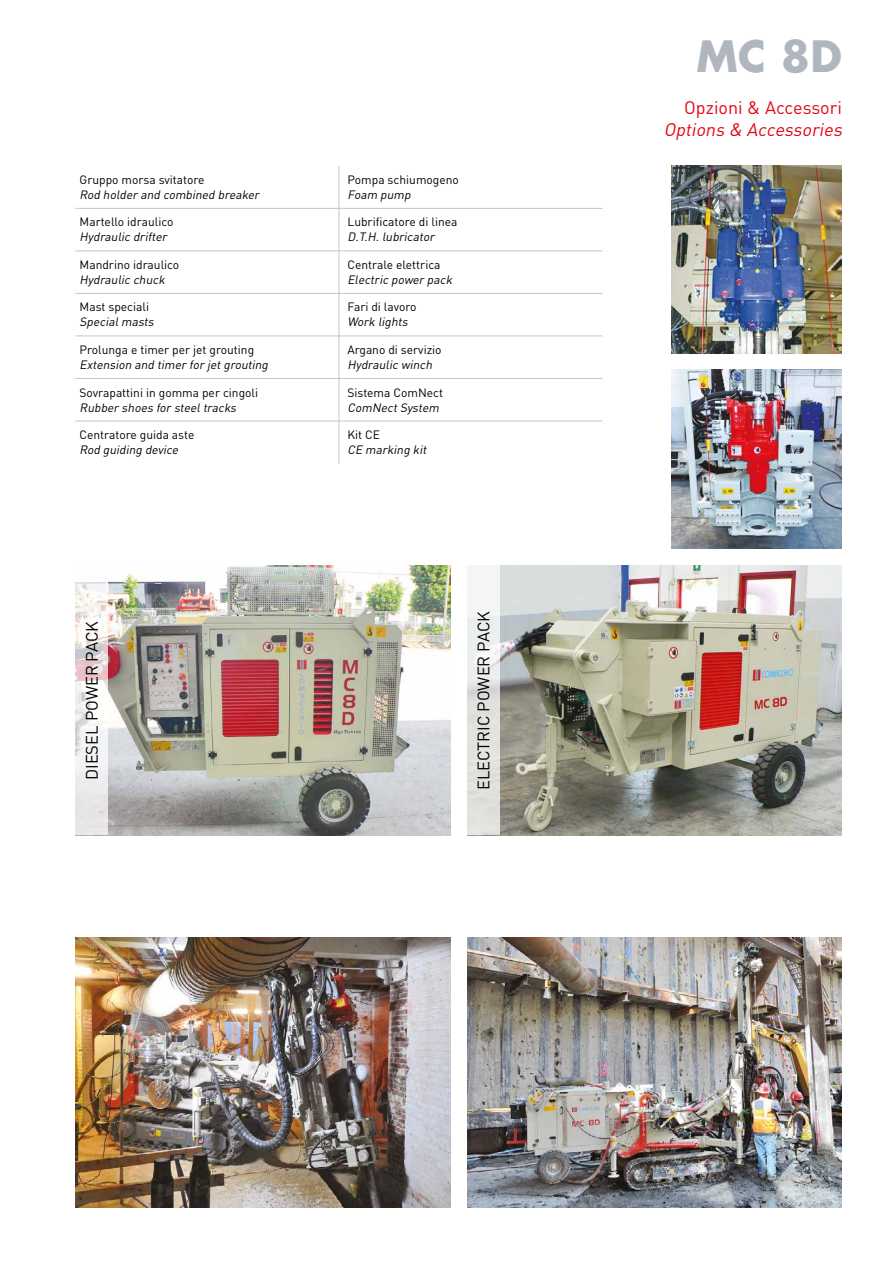
<style>
.page{position:relative;width:893px;height:1263px;background:#fff}
.page>*{position:absolute;margin:0;border:0;box-sizing:border-box;transform-origin:0 0}
.t1{font:700 42px "Futura LT";color:#afb6bd}
.t2{font:italic 18px "DIN Pro";color:#e30613}
.t3{font:18px "DIN Pro";color:#e30613}
.t4{font:16.5px "DIN Pro";color:#000}
.t5{font:12px "DIN Pro";color:#000}
.t6{font:italic 12px "DIN Pro";color:#000}
</style>
<div class="page">
<img style="left:75px;top:938px;width:375px;height:270px">
<img style="left:467px;top:938px;width:375px;height:270px">
<hr style="left:339px;top:166px;width:1px;height:42px;background:#c6c6c6">
<hr style="left:75px;top:208px;width:264px;height:1px;background:#c6c6c6">
<hr style="left:339px;top:208px;width:264px;height:1px;background:#c6c6c6">
<hr style="left:339px;top:209px;width:1px;height:42px;background:#c6c6c6">
<hr style="left:75px;top:251px;width:264px;height:1px;background:#c6c6c6">
<hr style="left:339px;top:251px;width:264px;height:1px;background:#c6c6c6">
<hr style="left:339px;top:251px;width:1px;height:42px;background:#c6c6c6">
<hr style="left:75px;top:293px;width:264px;height:1px;background:#c6c6c6">
<hr style="left:339px;top:293px;width:264px;height:1px;background:#c6c6c6">
<hr style="left:339px;top:294px;width:1px;height:42px;background:#c6c6c6">
<hr style="left:75px;top:336px;width:264px;height:1px;background:#c6c6c6">
<hr style="left:339px;top:336px;width:264px;height:1px;background:#c6c6c6">
<hr style="left:339px;top:336px;width:1px;height:42px;background:#c6c6c6">
<hr style="left:75px;top:378px;width:264px;height:1px;background:#c6c6c6">
<hr style="left:339px;top:378px;width:264px;height:1px;background:#c6c6c6">
<hr style="left:339px;top:379px;width:1px;height:42px;background:#c6c6c6">
<hr style="left:75px;top:421px;width:264px;height:1px;background:#c6c6c6">
<hr style="left:339px;top:421px;width:264px;height:1px;background:#c6c6c6">
<hr style="left:339px;top:421px;width:1px;height:42px;background:#c6c6c6">
<img style="left:108px;top:566px;width:342px;height:269px">
<img style="left:499px;top:566px;width:343px;height:269px">
<img style="left:672px;top:166px;width:170px;height:187px">
<img style="left:672px;top:370px;width:170px;height:179px">
<svg style="left:75px;top:582px;width:33px;height:253px"></svg>
<svg style="left:467px;top:566px;width:32px;height:269px;fill:#e5e4e1"></svg>
<p class="t5" style="left:80px;top:170px;width:126px">Gruppo morsa svitatore</p>
<p class="t6" style="left:80px;top:185px;width:184px">Rod holderand combined breaker</p>
<p class="t5" style="left:347px;top:170px;width:113px">Pompa schiumogeno</p>
<p class="t6" style="left:347px;top:185px;width:68px">Foam pump</p>
<p class="t5" style="left:80px;top:213px;width:95px">Martello idraulico</p>
<p class="t6" style="left:80px;top:228px;width:92px">Hydraulic drifter</p>
<p class="t5" style="left:347px;top:213px;width:112px">Lubrificatore di linea</p>
<p class="t6" style="left:347px;top:228px;width:91px">D.T.H.lubricator</p>
<p class="t5" style="left:80px;top:255px;width:101px">Mandrino idraulico</p>
<p class="t6" style="left:80px;top:270px;width:90px">Hydraulic chuck</p>
<p class="t5" style="left:347px;top:255px;width:95px">Centrale elettrica</p>
<p class="t6" style="left:347px;top:270px;width:109px">Electric powerpack</p>
<p class="t5" style="left:80px;top:298px;width:71px">Mast speciali</p>
<p class="t6" style="left:80px;top:313px;width:79px">Specialmasts</p>
<p class="t5" style="left:347px;top:298px;width:71px">Fari di lavoro</p>
<p class="t6" style="left:347px;top:313px;width:65px">Work lights</p>
<p class="t5" style="left:80px;top:340px;width:176px">Prolunga e timer per jet grouting</p>
<p class="t6" style="left:80px;top:355px;width:193px">Extension and timerforjetgrouting</p>
<p class="t5" style="left:347px;top:340px;width:96px">Argano di servizio</p>
<p class="t6" style="left:347px;top:355px;width:89px">Hydraulic winch</p>
<p class="t5" style="left:80px;top:383px;width:180px">Sovrapattini in gomma per cingoli</p>
<p class="t6" style="left:80px;top:398px;width:161px">Rubbershoes forsteeltracks</p>
<p class="t5" style="left:347px;top:383px;width:97px">Sistema ComNect</p>
<p class="t6" style="left:347px;top:398px;width:96px">ComNectSystem</p>
<p class="t5" style="left:80px;top:425px;width:116px">Centratore guida aste</p>
<p class="t6" style="left:80px;top:440px;width:103px">Rod guiding device</p>
<p class="t5" style="left:347px;top:425px;width:34px">Kit CE</p>
<p class="t6" style="left:347px;top:440px;width:83px">CE marking kit</p>
<h3 class="t4" style="left:81px;top:780px;width:161px;rotate:-90deg">DIESEL POWER PACK</h3>
<h3 class="t4" style="left:472px;top:790px;width:181px;rotate:-90deg">ELECTRIC POWER PACK</h3>
<h1 class="t1" style="left:696px;top:29px;width:147px">MC 8D</h1>
<h2 class="t3" style="left:684px;top:96px;width:159px">Opzioni &amp; Accessori</h2>
<h2 class="t2" style="left:664px;top:117px;width:184px">Options &amp; Accessories</h2>
</div>
